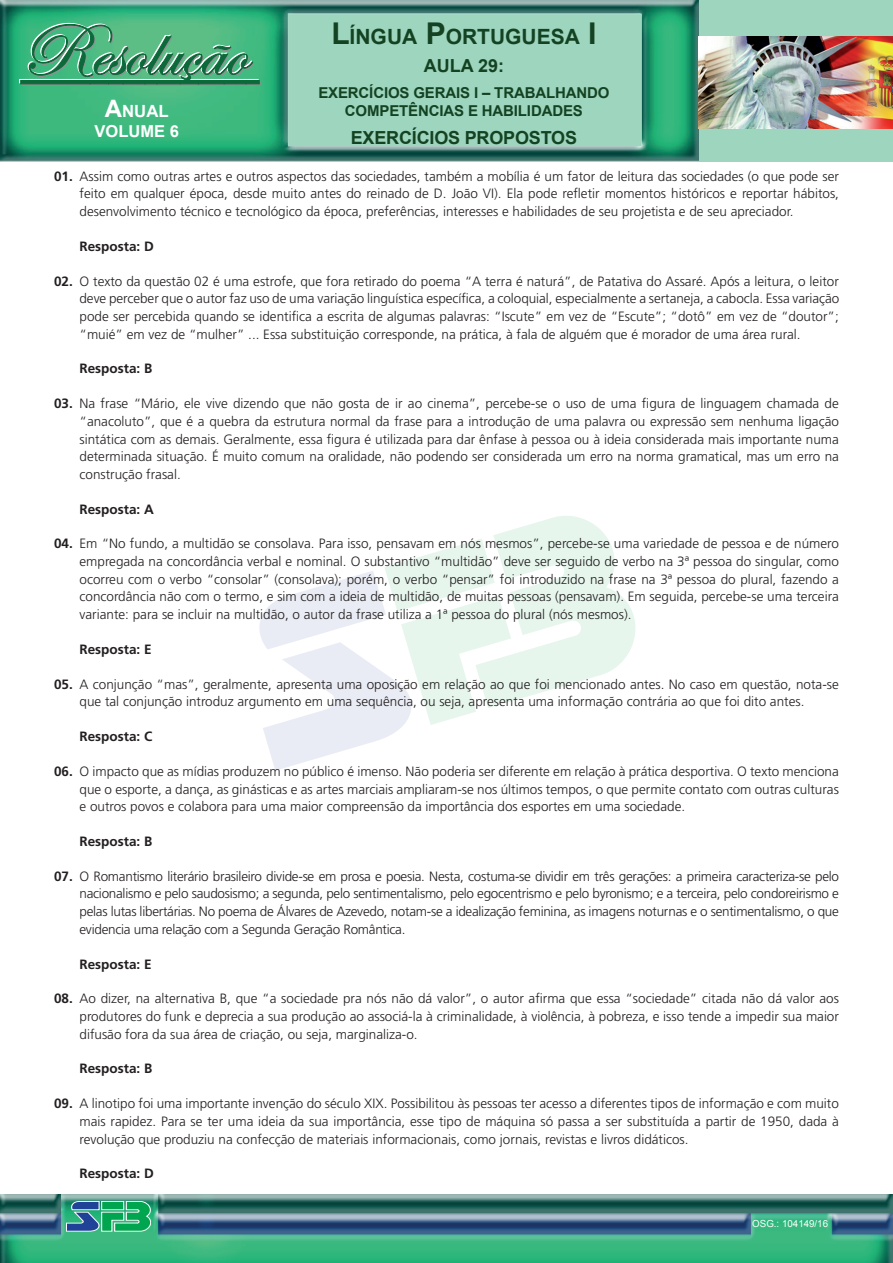
<style>
.page{position:relative;width:893px;height:1263px;background:#fff}
.page>*{position:absolute;margin:0;border:0;box-sizing:border-box;transform-origin:0 0}
.t1{font:700 21px "Arial";color:#144322}
.t2{font:700 18px "Arial";letter-spacing:-.01em;color:#144322}
.t3{font:700 16.8px "Arial";color:#fff}
.t4{font:700 16.5px "Arial";color:#fff}
.t5{font:700 15px/18px "Arial";letter-spacing:-.01em;color:#144322;text-align:center}
.Exercício_chamada{font:300 13.5px/17.7px "Frutiger";color:#231f20;text-align:justify}
.Exercício_chamada-2{font:700 13.5px "Frutiger";color:#231f20}
.t6{font:9.75px "Arial";color:#fff}
.s1{font-size:24px}
.s2{font-style:inherit}
.s3{font-size:30px}
.s4{font-weight:700}
</style>
<div class="page">
<div style="left:0;top:0;width:893px;height:162px;background:#9ed5bf"></div>
<img style="left:0;top:0;width:698px;height:162px">
<img style="left:698px;top:37px;width:195px;height:91px">
<div style="left:19px;top:79px;width:70px;height:4px;border:1px solid #fff"></div>
<svg style="left:20px;top:23px;width:240px;height:62px;background:#52aa7d"></svg>
<div style="left:224px;top:80px;width:22px;height:4px;border:1px solid #0b693a"></div>
<div style="left:246px;top:80px;width:14px;height:4px;border:1px solid #0b693a"></div>
<img style="left:0;top:1195px;width:893px;height:68px">
<svg style="left:66px;top:1201px;width:85px;height:30px;background:#39a184"></svg>
<svg style="left:259px;top:516px;width:376px;height:255px"></svg>
<p class="t3" style="left:105px;top:100px;width:65px"><span class="s1">A</span>NUAL</p>
<p class="t4" style="left:95px;top:120px;width:86px">VOLUME <span class="s2">6</span></p>
<p class="t1" style="left:331px;top:23px;width:267px"><span class="s3">L</span>ÍNGUA <span class="s3">P</span>ORTUGUESA <span class="s3">I</span></p>
<p class="t2" style="left:424px;top:53px;width:82px">AU LA 29:</p>
<p class="t5" style="left:318px;top:84px;width:293px">EXERCÍCIOS GERAIS I – TRABALHANDO<br>COMPETÊNCIAS E HABILIDADES</p>
<p class="t2" style="left:351px;top:125px;width:178px">EXERCÍCIOS PROPOSTOS</p>
<p class="Exercício_chamada" style="left:80px;top:167px;width:761px;text-indent:-26px"><span class="s4">01.</span> Assim como outras artes e outros aspectos das sociedades, também a mobília é um fator de leitura das sociedades (o que pode ser feito em qualquer época, desde muito antes do reinado de D. João VI). Ela pode refletir momentos históricos e reportar hábitos, desenvolvimento técnico e tecnológico da época, preferências, interesses e habilidades de seu projetista e de seu apreciador.</p>
<p class="Exercício_chamada-2" style="left:80px;top:238px;width:76px">Resposta: D</p>
<p class="Exercício_chamada" style="left:80px;top:272px;width:761px;text-indent:-26px"><span class="s4">02.</span> O texto da questão 02 é uma estrofe, que fora retirado do poema “A terra é naturá”, de Patativa do Assaré. Após a leitura, o leitor deve perceber que o autor faz uso de uma variação linguística específica, a coloquial, especialmente a sertaneja, a cabocla. Essa variação pode ser percebida quando se identifica a escrita de algumas palavras: “Iscute” em vez de “Escute”; “dotô” em vez de “doutor”; “muié” em vez de “mulher” ... Essa substituição corresponde, na prática, à fala de alguém que é morador de uma área rural.</p>
<p class="Exercício_chamada-2" style="left:80px;top:361px;width:74px">Resposta: B</p>
<p class="Exercício_chamada" style="left:80px;top:395px;width:761px;text-indent:-26px"><span class="s4">03.</span> Na frase “Mário, ele vive dizendo que não gosta de ir ao cinema”, percebe-se o uso de uma figura de linguagem chamada de “anacoluto”, que é a quebra da estrutura normal da frase para a introdução de uma palavra ou expressão sem nenhuma ligação sintática com as demais. Geralmente, essa figura é utilizada para dar ênfase à pessoa ou à ideia considerada mais importante numa determinada situação. É muito comum na oralidade, não podendo ser considerada um erro na norma gramatical, mas um erro na construção frasal.</p>
<p class="Exercício_chamada-2" style="left:80px;top:501px;width:76px">Resposta: A</p>
<p class="Exercício_chamada" style="left:80px;top:535px;width:761px;text-indent:-26px"><span class="s4">04.</span> Em “No fundo, a multidão se consolava. Para isso, pensavam em nós mesmos”, percebe-se uma variedade de pessoa e de número empregada na concordância verbal e nominal. O substantivo “multidão” deve ser seguido de verbo na 3ª pessoa do singular, como ocorreu com o verbo “consolar” (consolava); porém, o verbo “pensar” foi introduzido na frase na 3ª pessoa do plural, fazendo a concordância não com o termo, e sim com a ideia de multidão, de muitas pessoas (pensavam). Em seguida, percebe-se uma terceira variante: para se incluir na multidão, o autor da frase utiliza a 1ª pessoa do plural (nós mesmos).</p>
<p class="Exercício_chamada-2" style="left:80px;top:641px;width:74px">Resposta: E</p>
<p class="Exercício_chamada" style="left:80px;top:675px;width:761px;text-indent:-26px"><span class="s4">05.</span> A conjunção “mas”, geralmente, apresenta uma oposição em relação ao que foi mencionado antes. No caso em questão, nota-se que tal conjunção introduz argumento em uma sequência, ou seja, apresenta uma informação contrária ao que foi dito antes.</p>
<p class="Exercício_chamada-2" style="left:80px;top:728px;width:74px">Resposta: C</p>
<p class="Exercício_chamada" style="left:80px;top:762px;width:761px;text-indent:-26px"><span class="s4">06.</span> O impacto que as mídias produzem no público é imenso. Não poderia ser diferente em relação à prática desportiva. O texto menciona que o esporte, a dança, as ginásticas e as artes marciais ampliaram-se nos últimos tempos, o que permite contato com outras culturas e outros povos e colabora para uma maior compreensão da importância dos esportes em uma sociedade.</p>
<p class="Exercício_chamada-2" style="left:80px;top:833px;width:74px">Resposta: B</p>
<p class="Exercício_chamada" style="left:80px;top:867px;width:761px;text-indent:-26px"><span class="s4">07.</span> O Romantismo literário brasileiro divide-se em prosa e poesia. Nesta, costuma-se dividir em três gerações: a primeira caracteriza-se pelo nacionalismo e pelo saudosismo; a segunda, pelo sentimentalismo, pelo egocentrismo e pelo byronismo; e a terceira, pelo condoreirismo e pelas lutas libertárias. No poema de Álvares de Azevedo, notam-se a idealização feminina, as imagens noturnas e o sentimentalismo, o que evidencia uma relação com a Segunda Geração Romântica.</p>
<p class="Exercício_chamada-2" style="left:80px;top:956px;width:74px">Resposta: E</p>
<p class="Exercício_chamada" style="left:80px;top:990px;width:761px;text-indent:-26px"><span class="s4">08.</span> Ao dizer, na alternativa B, que “a sociedade pra nós não dá valor”, o autor afirma que essa “sociedade” citada não dá valor aos produtores do funk e deprecia a sua produção ao associá-la à criminalidade, à violência, à pobreza, e isso tende a impedir sua maior difusão fora da sua área de criação, ou seja, marginaliza-o.</p>
<p class="Exercício_chamada-2" style="left:80px;top:1061px;width:74px">Resposta: B</p>
<p class="Exercício_chamada" style="left:80px;top:1094px;width:761px;text-indent:-26px"><span class="s4">09.</span> A linotipo foi uma importante invenção do século XIX. Possibilitou às pessoas ter acesso a diferentes tipos de informação e com muito mais rapidez. Para se ter uma ideia da sua importância, esse tipo de máquina só passa a ser substituída a partir de 1950, dada à revolução que produziu na confecção de materiais informacionais, como jornais, revistas e livros didáticos.</p>
<p class="Exercício_chamada-2" style="left:80px;top:1165px;width:76px">Resposta: D</p>
<p class="t6" style="left:752px;top:1217px;width:77px">OSG.: 104149/16</p>
</div>
